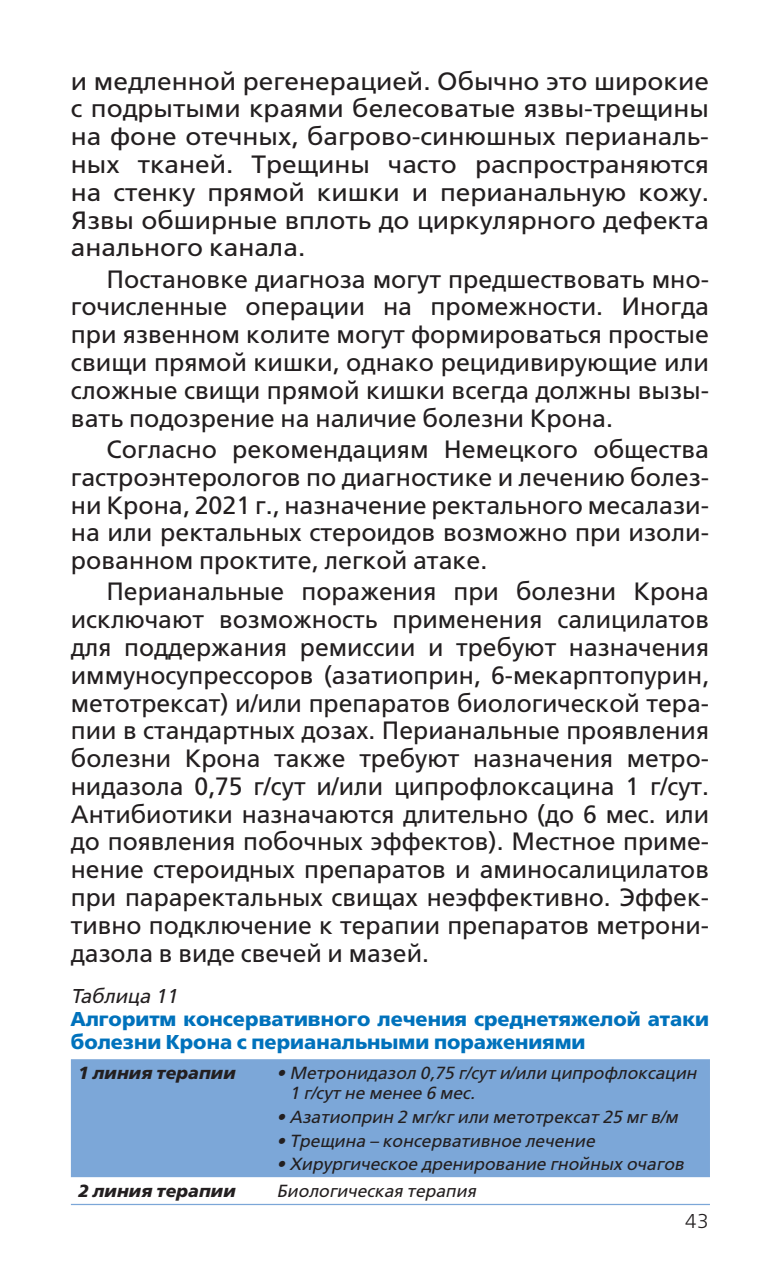
<style>
.page{position:relative;width:780px;height:1276px;background:#fff}
.page>*{position:absolute;margin:0;border:0;box-sizing:border-box;transform-origin:0 0}
.t1{font:25px/27.8px "Free Set";color:#231f20;text-align:justify}
.t2{font:25px/27.8px "Free Set";color:#231f20;text-align:justify;scale:1.05 1}
.t3{font:700 20px/22.8px "Free Set";color:#0072bc}
.t4{font:italic 20px "Free Set";color:#231f20}
.t5{font:300 20px "Free Set";color:#231f20}
.t6{font:italic 17.5px/20px "Free Set";color:#231f20}
.t7{font:italic 700 17.5px "Free Set";color:#231f20}
</style>
<div class="page">
<div style="left:71px;top:1059px;width:639px;height:118px;background:#7ca7d8"></div>
<hr style="left:71px;top:1203px;width:639px;height:2px;background:#7ca7d8">
<p class="t2" style="left:71px;top:69px;width:609px">и медленной регенерацией. Обычно это широкие с подрытыми краями белесоватые язвы-трещины на фоне отечных, багрово-синюшных перианаль&shy;ных тканей. Трещины часто распространяются на стенку прямой кишки и перианальную кожу.<br>Язвы обширные вплоть до циркулярного дефекта анального канала.</p>
<p class="t1" style="left:71px;top:267px;width:639px;text-indent:35px">Постановке диагноза могут предшествовать мно&shy;гочисленные операции на промежности. Иногда при язвенном колите могут формироваться простые свищи прямой кишки, однако рецидивирующие или сложные свищи прямой кишки всегда должны вызы&shy;вать подозрение на наличие болезни Крона.</p>
<p class="t1" style="left:71px;top:437px;width:639px;text-indent:35px">Согласно рекомендациям Немецкого общества гастроэнтерологов по диагностике и лечению болез&shy;ни Крона, 2021 г., назначение ректального месалази&shy;на или ректальных стероидов возможно при изоли&shy;рованном проктите, легкой атаке.</p>
<p class="t1" style="left:71px;top:580px;width:639px;text-indent:35px">Перианальные поражения при болезни Крона исключают возможность применения салицилатов для поддержания ремиссии и требуют назначения иммуносупрессоров (азатиоприн, 6-мекарптопурин, метотрексат) и/или препаратов биологической тера&shy;пии в стандартных дозах. Перианальные проявления болезни Крона также требуют назначения метро&shy;нидазола 0,75 г/сут и/или ципрофлоксацина 1 г/сут.<br>Антибиотики назначаются длительно (до 6 мес. или до появления побочных эффектов). Местное приме&shy;нение стероидных препаратов и аминосалицилатов при параректальных свищах неэффективно. Эффек&shy;тивно подключение к терапии препаратов метрони&shy;дазола в виде свечей и мазей.</p>
<p class="t4" style="left:71px;top:988px;width:108px">Таблица 11</p>
<p class="t3" style="left:71px;top:1009px;width:639px">Алгоритм консервативного лечения среднетяжелой атаки болезни Крона с перианальными поражениями</p>
<p class="t7" style="left:78px;top:1066px;width:159px">1 линия терапии</p>
<p class="t6" style="left:289px;top:1065px;width:408px;text-indent:-13px">• Метронидазол 0,75 г/сут и/или ципрофлоксацин<br>1 г/сут не менее 6 мес.</p>
<p class="t6" style="left:276px;top:1108px;width:403px">• Азатиоприн 2 мг/кг или метотрексат 25 мг в/м</p>
<p class="t6" style="left:276px;top:1132px;width:320px">• Трещина – консервативное лечение</p>
<p class="t6" style="left:276px;top:1155px;width:409px">• Хирургическое дренирование гнойных очагов</p>
<p class="t7" style="left:78px;top:1184px;width:159px">2 линия терапии</p>
<p class="t6" style="left:276px;top:1183px;width:201px">Биологическая терапия</p>
<p class="t5" style="left:684px;top:1213px;width:26px">43</p>
</div>
